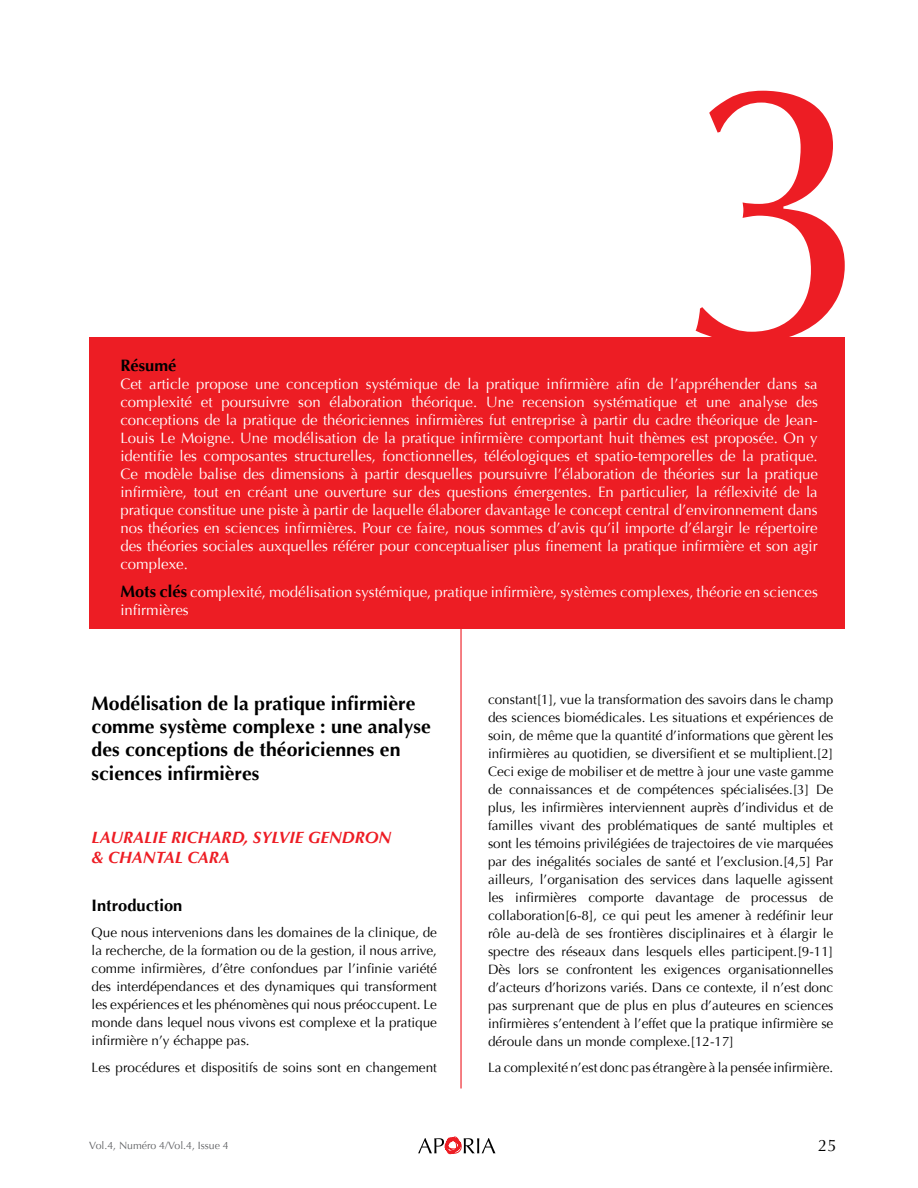
<style>
.page{position:relative;width:918px;height:1188px;background:#fff}
.page>*{position:absolute;margin:0;border:0;box-sizing:border-box;transform-origin:0 0}
.t1{font:367.35px "Optima";color:#ed1d24}
.t2{font:700 19.5px/23.4px "Optima";color:#000}
.t3{font:italic 700 16.5px/19.8px "Optima";color:#ed1d24}
.t4{font:700 16.5px "Optima";color:#000}
.t5{font:16.5px "Optima";color:#000}
.t6{font:15px/18px "Optima";color:#fff;text-align:justify}
.t7{font:13.5px/18px "Optima";color:#000;text-align:justify}
.t8{font:10.5px "Optima";color:#636466}
.s1{font-weight:700;font-size:16.5px;color:#000}
</style>
<div class="page">
<div style="left:89px;top:337px;width:756px;height:292px;background:#ed1d24"></div>
<hr style="left:460px;top:628px;width:2px;height:461px;background:#ed1d24">
<svg style="left:418px;top:1136px;width:78px;height:19px"></svg>
<h1 class="t1" style="left:680px;top:0;width:206px">3</h1>
<p class="t4" style="left:120px;top:356px;width:57px">Résumé</p>
<p class="t6" style="left:120px;top:375px;width:699px">Cet article propose une conception systémique de la pratique infirmière afin de l’appréhender dans sa complexité et poursuivre son élaboration théorique. Une recension systématique et une analyse des conceptions de la pratique de théoriciennes infirmières fut entreprise à partir du cadre théorique de Jean-</p>
<p class="t6" style="left:120px;top:429px;width:699px">Louis Le Moigne. Une modélisation de la pratique infirmière comportant huit thèmes est proposée. On y identifie les composantes structurelles, fonctionnelles, téléologiques et spatio-temporelles de la pratique.<br>Ce modèle balise des dimensions à partir desquelles poursuivre l’élaboration de théories sur la pratique infirmière, tout en créant une ouverture sur des questions émergentes. En particulier, la réflexivité de la pratique constitue une piste à partir de laquelle élaborer davantage le concept central d’environnement dans nos théories en sciences infirmières. Pour ce faire, nous sommes d’avis qu’il importe d’élargir le répertoire des théories sociales auxquelles référer pour conceptualiser plus finement la pratique infirmière et son agir complexe.</p>
<p class="t6" style="left:120px;top:584px;width:699px"><span class="s1">Mots clés</span> complexité, modélisation systémique, pratique infirmière, systèmes complexes, théorie en sciences infirmières</p>
<h2 class="t2" style="left:92px;top:692px;width:341px">Modélisation de la pratique infirmière comme système complexe : une analyse des conceptions de théoriciennes en sciences infirmières</h2>
<p class="t3" style="left:92px;top:827px;width:301px">LAURALIE RICHARD, SYLVIE GENDRON &amp; CHANTAL CARA</p>
<p class="t4" style="left:92px;top:895px;width:92px">Introduction</p>
<p class="t7" style="left:92px;top:924px;width:347px">Que nous intervenions dans les domaines de la clinique, de la recherche, de la formation ou de la gestion, il nous arrive, comme infirmières, d’être confondues par l’infinie variété des interdépendances et des dynamiques qui transforment les expériences et les phénomènes qui nous préoccupent. Le monde dans lequel nous vivons est complexe et la pratique infirmière n’y échappe pas.</p>
<p class="t7" style="left:92px;top:1058px;width:347px">Les procédures et dispositifs de soins sont en changement</p>
<p class="t8" style="left:89px;top:1140px;width:141px">Vol.4, Numéro 4/Vol.4, Issue 4</p>
<p class="t7" style="left:488px;top:691px;width:347px">constant[1], vue la transformation des savoirs dans le champ des sciences biomédicales. Les situations et expériences de soin, de même que la quantité d’informations que gèrent les infirmières au quotidien, se diversifient et se multiplient.[2] Ceci exige de mobiliser et de mettre à jour une vaste gamme de connaissances et de compétences spécialisées.[3] De plus, les infirmières interviennent auprès d’individus et de familles vivant des problématiques de santé multiples et sont les témoins privilégiées de trajectoires de vie marquées par des inégalités sociales de santé et l’exclusion.[4,5] Par ailleurs, l’organisation des services dans laquelle agissent les infirmières comporte davantage de processus de collaboration[6-8], ce qui peut les amener à redéfinir leur rôle au-delà de ses frontières disciplinaires et à élargir le spectre des réseaux dans lesquels elles participent.[9-11] Dès lors se confrontent les exigences organisationnelles d’acteurs d’horizons variés. Dans ce contexte, il n’est donc pas surprenant que de plus en plus d’auteures en sciences infirmières s’entendent à l’effet que la pratique infirmière se déroule dans un monde complexe.[12-17]</p>
<p class="t7" style="left:488px;top:1059px;width:347px">La complexité n’est donc pas étrangère à la pensée infirmière.</p>
<p class="t5" style="left:818px;top:1135px;width:20px">25</p>
</div>
